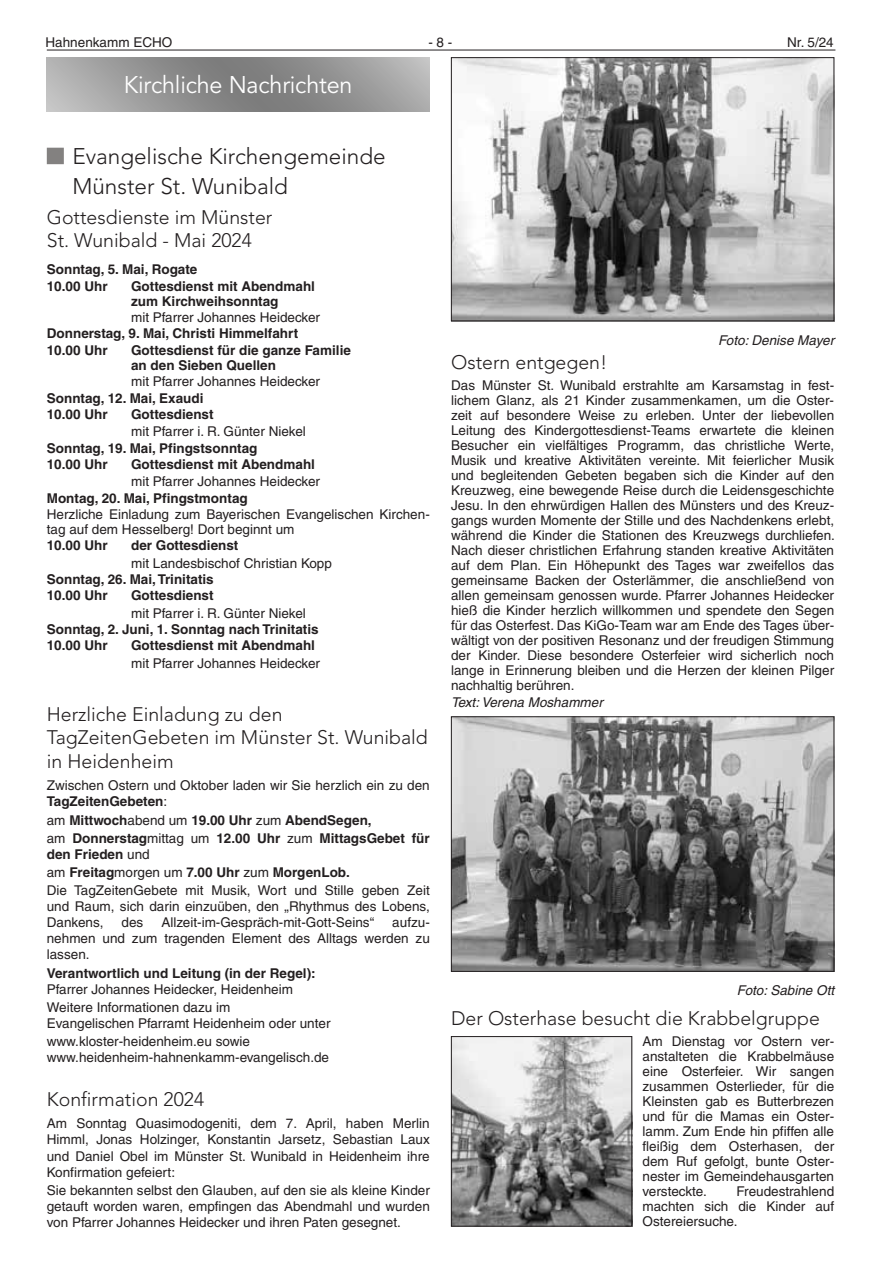
<style>
.page{position:relative;width:881px;height:1263px;background:#fff}
.page>*{position:absolute;margin:0;border:0;box-sizing:border-box;transform-origin:0 0}
.t1{font:24px "Avenir LT";letter-spacing:-.01em;color:#fff}
.t2{font:300 22.5px/29.5px "Avenir LT";color:#231f20}
.t3{font:300 19.5px/23.5px "Avenir LT";color:#231f20}
.t4{font:13.5px/15px "Helvetica LT";color:#231f20;text-align:justify}
.t5{font:700 13.5px/16.4px "Helvetica LT";color:#231f20}
.t6{font:italic 13.5px "Helvetica LT";color:#231f20}
.s1{font-weight:700}
.s2{font-weight:400}
</style>
<div class="page">
<hr style="left:47px;top:50px;width:788px;height:1px;background:#231f20">
<img style="left:453px;top:59px;width:378px;height:260px">
<div style="left:451px;top:57px;width:382px;height:264px;border:1px solid #231f20"></div>
<img style="left:453px;top:718px;width:378px;height:251px">
<div style="left:451px;top:716px;width:382px;height:255px;border:1px solid #231f20"></div>
<img style="left:453px;top:1038px;width:176px;height:186px">
<div style="left:451px;top:1036px;width:180px;height:190px;border:1px solid #231f20"></div>
<div style="left:47px;top:148px;width:17px;height:16px;background:#838180"></div>
<svg style="left:47px;top:57px;width:382px;height:54px;background:#969696"></svg>
<p class="t4" style="left:45px;top:34px;width:128px">Hahnenkamm ECHO</p>
<p class="t4" style="left:428px;top:34px;width:26px">- 8 -</p>
<p class="t4" style="left:786px;top:34px;width:48px">Nr. 5/24</p>
<h1 class="t1" style="left:124px;top:71px;width:230px">Kirchliche Nachrichten</h1>
<h2 class="t2" style="left:72px;top:142px;width:314px">Evangelische Kirchengemeinde<br>Münster St. Wunibald</h2>
<h3 class="t3" style="left:47px;top:205px;width:227px">Gottesdienste im Münster<br>St. Wunibald - Mai 2024</h3>
<p class="t5" style="left:47px;top:261px;width:152px">Sonntag, 5. Mai, Rogate<br>10.00 Uhr</p>
<p class="t5" style="left:131px;top:278px;width:185px;line-height:15px">Gottesdienst mit Abendmahl zum Kirchweihsonntag</p>
<p class="t4" style="left:131px;top:310px;width:190px">mit Pfarrer Johannes Heidecker</p>
<p class="t5" style="left:47px;top:325px;width:253px">Donnerstag, 9. Mai, Christi Himmelfahrt<br>10.00 Uhr</p>
<p class="t5" style="left:131px;top:342px;width:221px;line-height:15px">Gottesdienst für die ganze Familie an den Sieben Quellen</p>
<p class="t4" style="left:131px;top:374px;width:190px">mit Pfarrer Johannes Heidecker</p>
<p class="t5" style="left:47px;top:389px;width:158px">Sonntag, 12. Mai, Exaudi<br>10.00 Uhr</p>
<p class="t5" style="left:131px;top:406px;width:84px">Gottesdienst</p>
<p class="t4" style="left:131px;top:424px;width:176px">mit Pfarrer i. R. Günter Niekel</p>
<p class="t5" style="left:47px;top:439px;width:212px">Sonntag, 19. Mai, Pfingstsonntag<br>10.00 Uhr</p>
<p class="t5" style="left:131px;top:456px;width:185px">Gottesdienst mit Abendmahl</p>
<p class="t4" style="left:131px;top:474px;width:190px">mit Pfarrer Johannes Heidecker</p>
<p class="t5" style="left:47px;top:489px;width:202px">Montag, 20. Mai, Pfingstmontag</p>
<p class="t4" style="left:47px;top:507px;width:384px">Herzliche Einladung zum Bayerischen Evangelischen Kirchen&shy;tag auf dem Hesselberg! Dort beginnt um</p>
<p class="t5" style="left:47px;top:537px;width:62px">10.00 Uhr</p>
<p class="t5" style="left:131px;top:537px;width:109px">der Gottesdienst</p>
<p class="t4" style="left:131px;top:555px;width:202px">mit Landesbischof Christian Kopp</p>
<p class="t5" style="left:47px;top:571px;width:168px">Sonntag, 26. Mai, Trinitatis<br>10.00 Uhr</p>
<p class="t5" style="left:131px;top:587px;width:84px">Gottesdienst</p>
<p class="t4" style="left:131px;top:605px;width:176px">mit Pfarrer i. R. Günter Niekel</p>
<p class="t5" style="left:47px;top:621px;width:273px">Sonntag, 2. Juni, 1. Sonntag nach Trinitatis<br>10.00 Uhr</p>
<p class="t5" style="left:131px;top:637px;width:185px">Gottesdienst mit Abendmahl</p>
<p class="t4" style="left:131px;top:655px;width:190px">mit Pfarrer Johannes Heidecker</p>
<h3 class="t3" style="left:47px;top:702px;width:382px">Herzliche Einladung zu den<br>TagZeitenGebeten im Münster St. Wunibald in Heidenheim</h3>
<p class="t4" style="left:47px;top:778px;width:384px;line-height:16px">Zwischen Ostern und Oktober laden wir Sie herzlich ein zu den<br><span class="s1">TagZeitenGebeten</span>:</p>
<p class="t5" style="left:47px;top:811px;width:384px;line-height:18.1px"><span class="s2">am</span> Mittwoch<span class="s2">abend um</span> 19.00 Uhr <span class="s2">zum</span> AbendSegen,<br><span class="s2">am</span> Donnerstag<span class="s2">mittag um</span> 12.00 Uhr <span class="s2">zum</span> MittagsGebet für</p>
<p class="t4" style="left:47px;top:845px;width:384px;line-height:18.1px;text-align:left"><span class="s1">den Frieden</span> und<br>am <span class="s1">Freitag</span>morgen um <span class="s1">7.00 Uhr</span> zum <span class="s1">MorgenLob.<br></span>Die TagZeitenGebete mit Musik, Wort und Stille geben Zeit</p>
<p class="t4" style="left:47px;top:898px;width:384px;line-height:16px">und Raum, sich darin einzuüben, den „Rhythmus des Lobens,<br>Dankens,</p>
<p class="t4" style="left:121px;top:915px;width:23px">des</p>
<p class="t4" style="left:161px;top:915px;width:214px">Allzeit-im-Gespräch-mit-Gott-Seins“</p>
<p class="t4" style="left:47px;top:914px;width:384px;line-height:16px;text-indent:345px">aufzu&shy;nehmen und zum tragenden Element des Alltags werden zu lassen.</p>
<p class="t5" style="left:47px;top:964px;width:270px">Verantwortlich und Leitung (in der Regel):</p>
<p class="t4" style="left:47px;top:980px;width:247px;line-height:18.1px">Pfarrer Johannes Heidecker, Heidenheim<br>Weitere Informationen dazu im</p>
<p class="t4" style="left:47px;top:1014px;width:285px;line-height:18.1px">Evangelischen Pfarramt Heidenheim oder unter www.kloster-heidenheim.eu sowie</p>
<p class="t4" style="left:47px;top:1050px;width:284px">www.heidenheim-hahnenkamm-evangelisch.de</p>
<h3 class="t3" style="left:47px;top:1087px;width:159px">Konfirmation 2024</h3>
<p class="t4" style="left:47px;top:1115px;width:384px;line-height:16px">Am Sonntag Quasimodogeniti, dem 7. April, haben Merlin Himml, Jonas Holzinger, Konstantin Jarsetz, Sebastian Laux und Daniel Obel im Münster St. Wunibald in Heidenheim ihre Konfirmation gefeiert:</p>
<p class="t4" style="left:47px;top:1182px;width:384px;line-height:16px">Sie bekannten selbst den Glauben, auf den sie als kleine Kinder getauft worden waren, empfingen das Abendmahl und wurden von Pfarrer Johannes Heidecker und ihren Paten gesegnet.</p>
<p class="t6" style="left:717px;top:332px;width:118px">Foto: Denise Mayer</p>
<h3 class="t3" style="left:451px;top:350px;width:158px">Ostern entgegen!</h3>
<p class="t4" style="left:451px;top:378px;width:385px">Das Münster St. Wunibald erstrahlte am Karsamstag in fest&shy;lichem Glanz, als 21 Kinder zusammenkamen, um die Oster&shy;zeit auf besondere Weise zu erleben. Unter der liebevollen Leitung des Kindergottesdienst-Teams erwartete die kleinen Besucher ein vielfältiges Programm, das christliche Werte, Musik und kreative Aktivitäten vereinte. Mit feierlicher Musik und begleitenden Gebeten begaben sich die Kinder auf den Kreuzweg, eine bewegende Reise durch die Leidensgeschichte Jesu. In den ehrwürdigen Hallen des Münsters und des Kreuz&shy;gangs wurden Momente der Stille und des Nachdenkens erlebt, während die Kinder die Stationen des Kreuzwegs durchliefen.<br>Nach dieser christlichen Erfahrung standen kreative Aktivitäten auf dem Plan. Ein Höhepunkt des Tages war zweifellos das gemeinsame Backen der Osterlämmer, die anschließend von allen gemeinsam genossen wurde. Pfarrer Johannes Heidecker hieß die Kinder herzlich willkommen und spendete den Segen für das Osterfest. Das KiGo-Team war am Ende des Tages über&shy;wältigt von der positiven Resonanz und der freudigen Stimmung der Kinder. Diese besondere Osterfeier wird sicherlich noch lange in Erinnerung bleiben und die Herzen der kleinen Pilger nachhaltig berühren.</p>
<p class="t6" style="left:451px;top:694px;width:153px">Text: Verena Moshammer</p>
<p class="t6" style="left:736px;top:982px;width:99px">Foto: Sabine Ott</p>
<h3 class="t3" style="left:451px;top:1007px;width:370px">Der Osterhase besucht die Krabbelgruppe</h3>
<p class="t4" style="left:642px;top:1034px;width:193px">Am Dienstag vor Ostern ver&shy;anstalteten die Krabbelmäuse eine Osterfeier. Wir sangen zusammen Osterlieder, für die Kleinsten gab es Butterbrezen und für die Mamas ein Oster&shy;lamm. Zum Ende hin pfiffen alle fleißig dem Osterhasen, der dem Ruf gefolgt, bunte Oster&shy;nester im Gemeindehausgarten versteckte.</p>
<p class="t4" style="left:642px;top:1184px;width:193px;text-indent:94px">Freudestrahlend machten sich die Kinder auf Ostereiersuche.</p>
</div>
